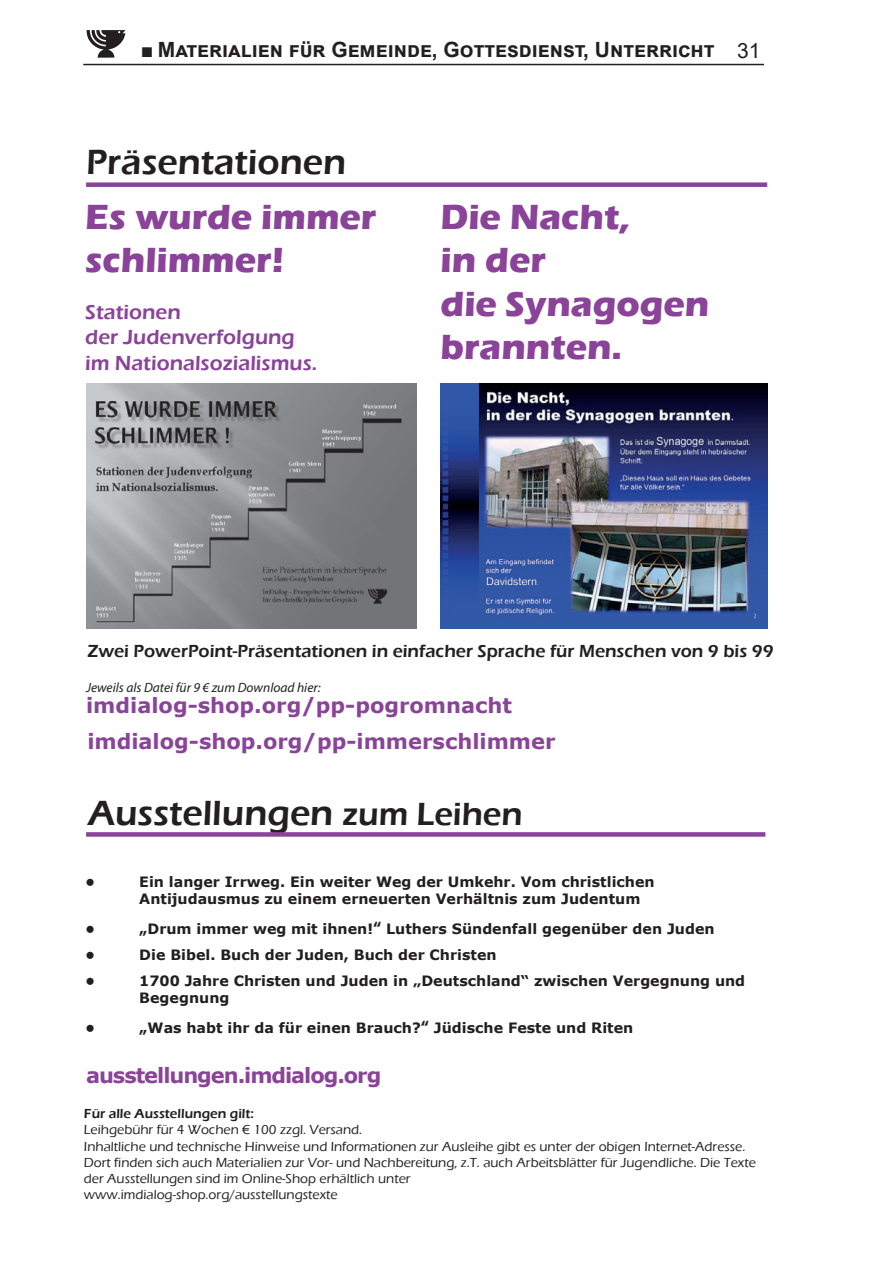
<style>
.page{position:relative;width:893px;height:1263px;background:#fff}
.page>*{position:absolute;margin:0;border:0;box-sizing:border-box;transform-origin:0 0}
.t1{font:700 36px/43.2px "Eras ITC";color:#8a4399}
.t2{font:600 36px "Eras ITC";color:#231f20}
.t3{font:700 21px "Verdana";color:#8a4399}
.t4{font:700 21px "Arial";color:#231f20}
.t5{font:600 21px/25.2px "Eras ITC";color:#8a4399}
.t6{font:700 21px "Verdana";letter-spacing:-.05em;color:#8a4399}
.t7{font:600 18px "Eras ITC";color:#231f20}
.t8{font:700 14.25px/17.1px "Verdana";color:#231f20}
.t9{font:500 13.5px/16.2px "Eras ITC";color:#231f20}
.t10{font:italic 13.5px "Myriad Pro";color:#231f20}
.t11{font:600 13.5px "Eras ITC";color:#231f20}
.s1{font-weight:400}
.s2{font-size:33px}
.s3{font-family:"Myriad Pro";font-size:18px}
</style>
<div class="page">
<img style="left:86px;top:30px;width:39px;height:27px">
<hr style="left:83px;top:64px;width:681px;height:1px;background:#231f20">
<img style="left:86px;top:383px;width:330px;height:245px">
<img style="left:441px;top:383px;width:326px;height:245px">
<div style="left:86px;top:832px;width:679px;height:5px;background:#8a4399"></div>
<div style="left:86px;top:182px;width:681px;height:5px;background:#8a4399"></div>
<h2 class="t4" style="left:141px;top:35px;width:621px">■ Materialien für Gemeinde, Gottesdienst, Unterricht <span class="s1">31</span></h2>
<h1 class="t2" style="left:86px;top:141px;width:261px">Präsentationen</h1>
<h1 class="t1" style="left:85px;top:196px;width:293px">Es wurde immer schlimmer!</h1>
<h2 class="t5" style="left:85px;top:300px;width:234px">Stationen<br>der Judenverfolgung im Nationalsozialismus.</h2>
<h1 class="t1" style="left:441px;top:196px;width:270px">Die Nacht,<br>in der<br>die Synagogen brannten.</h1>
<p class="t7" style="left:87px;top:640px;width:688px">Zwei PowerPoint-Präsentationen in einfacher Sprache für Menschen von 9 bis 99</p>
<p class="t10" style="left:86px;top:679px;width:236px">Jeweils als Datei für 9 € zum Download hier:</p>
<h2 class="t3" style="left:86px;top:691px;width:427px">imdialog-shop.org/pp-pogromnacht</h2>
<h2 class="t3" style="left:87px;top:726px;width:470px">imdialog-shop.org/pp-immerschlimmer</h2>
<h1 class="t2" style="left:88px;top:793px;width:436px">Ausstellungen <span class="s2">zum Leihen</span></h1>
<p class="t8" style="left:85px;top:873px;width:12px">•</p>
<p class="t8" style="left:139px;top:873px;width:517px">Ein langer Irrweg. Ein weiter Weg der Umkehr. Vom christlichen<br>Antijudausmus zu einem erneuerten Verhältnis zum Judentum</p>
<p class="t8" style="left:85px;top:920px;width:12px">•</p>
<p class="t8" style="left:139px;top:920px;width:577px"><span class="s3">„</span>Drum immer weg mit ihnen!<span class="s3">“</span> Luthers Sündenfall gegenüber den Juden</p>
<p class="t8" style="left:85px;top:946px;width:12px">•</p>
<p class="t8" style="left:139px;top:946px;width:359px">Die Bibel. Buch der Juden, Buch der Christen</p>
<p class="t8" style="left:85px;top:972px;width:12px">•</p>
<p class="t8" style="left:139px;top:972px;width:607px">1700 Jahre Christen und Juden in „Deutschland“ zwischen Vergegnung und<br>Begegnung</p>
<p class="t8" style="left:85px;top:1019px;width:12px">•</p>
<p class="t8" style="left:139px;top:1019px;width:496px"><span class="s3">„</span>Was habt ihr da für einen Brauch?<span class="s3">“</span> Jüdische Feste und Riten</p>
<h2 class="t6" style="left:86px;top:1060px;width:297px">ausstellungen.imdialog.org</h2>
<p class="t11" style="left:84px;top:1106px;width:172px">Für alle Ausstellungen gilt:</p>
<p class="t9" style="left:84px;top:1122px;width:673px">Leihgebühr für 4 Wochen € 100 zzgl. Versand.<br>Inhaltliche und technische Hinweise und Informationen zur Ausleihe gibt es unter der obigen Internet-Adresse.<br>Dort finden sich auch Materialien zur Vor- und Nachbereitung, z.T. auch Arbeitsblätter für Jugendliche. Die Texte der Ausstellungen sind im Online-Shop erhältlich unter<br>www.imdialog-shop.org/ausstellungstexte</p>
</div>
